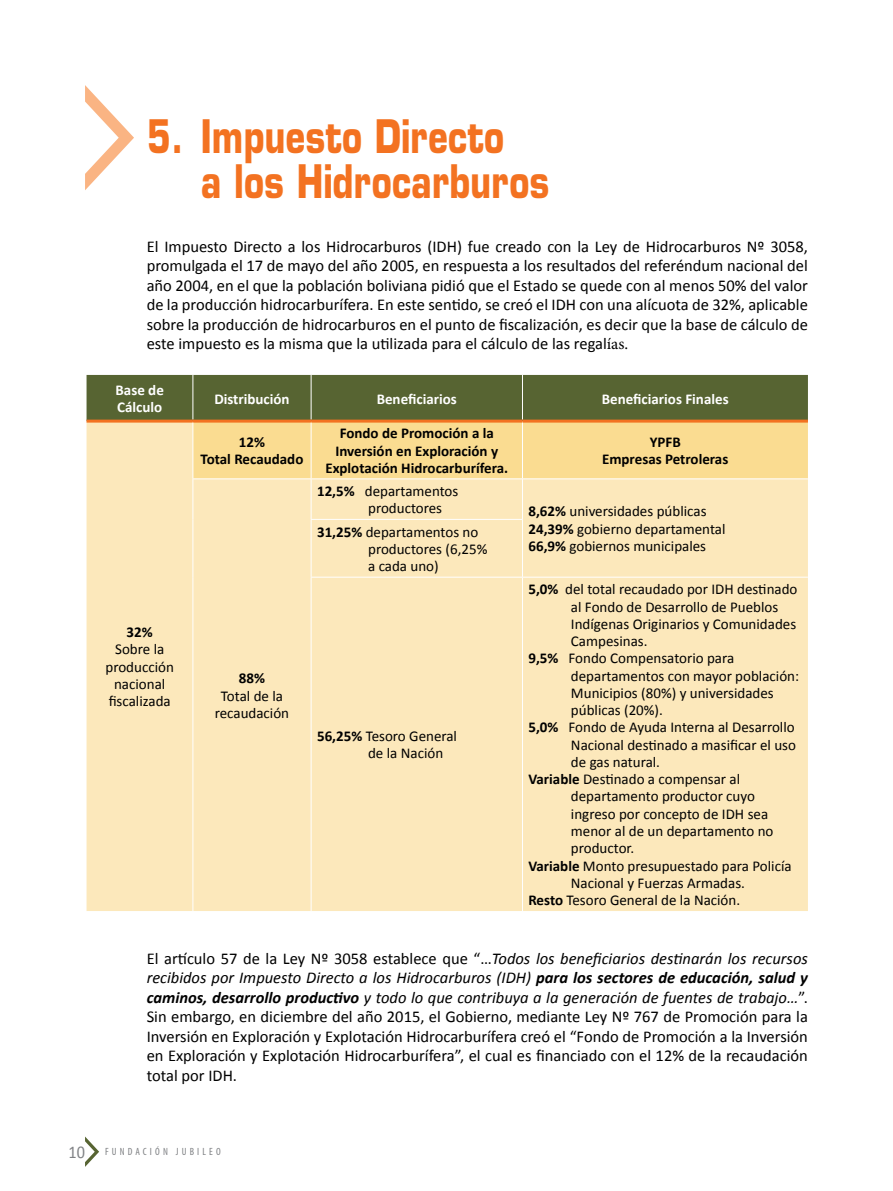
<style>
.page{position:relative;width:893px;height:1191px;background:#fff}
.page>*{position:absolute;margin:0;border:0;box-sizing:border-box;transform-origin:0 0}
.t1{font:700 45px/45px "Eurostile LT Std";letter-spacing:.01em;color:#f37221;scale:.75 1}
.t2{font:16.5px/19.5px "Calibri";color:#000;text-align:justify}
.t3{font:15px/17.2px "Calibri";color:#000}
.t4{font:700 15px/17.2px "Calibri";color:#000;text-align:center}
.t5{font:700 15px/17.2px "Calibri";color:#fff}
.t6{font:condensed 10.5px "Myriad Pro";letter-spacing:.3em;color:#808285}
.s1{font-family:"Minion Pro"}
.s2{font-weight:700}
.s3{font-style:italic}
.s4{font-weight:700;font-style:italic}
.s5{font-family:"Calibri";font-stretch:normal;font-size:18px}
</style>
<div class="page">
<svg style="left:85px;top:1136px;width:14px;height:30px"></svg>
<div style="left:87px;top:479px;width:721px;height:432px;background:#fce8bb"></div>
<svg style="left:87px;top:375px;width:721px;height:104px;background:#b2a76a"></svg>
<hr style="left:193px;top:375px;width:1px;height:44px;background:#fff">
<hr style="left:311px;top:375px;width:1px;height:44px;background:#fff">
<hr style="left:522px;top:375px;width:1px;height:44px;background:#fff">
<hr style="left:87px;top:419px;width:106px;height:3px;background:#f37221">
<hr style="left:193px;top:419px;width:118px;height:3px;background:#f37221">
<hr style="left:311px;top:419px;width:211px;height:3px;background:#f37221">
<hr style="left:522px;top:419px;width:286px;height:3px;background:#f37221">
<hr style="left:193px;top:422px;width:1px;height:56px;background:#fff">
<hr style="left:311px;top:422px;width:1px;height:56px;background:#fff">
<hr style="left:522px;top:422px;width:1px;height:56px;background:#fff">
<hr style="left:193px;top:478px;width:118px;height:1px;background:#fff">
<hr style="left:193px;top:479px;width:1px;height:40px;background:#fff">
<hr style="left:193px;top:519px;width:1px;height:58px;background:#fff">
<hr style="left:193px;top:577px;width:1px;height:334px;background:#fff">
<hr style="left:311px;top:478px;width:211px;height:1px;background:#fff">
<hr style="left:311px;top:479px;width:1px;height:40px;background:#fff">
<hr style="left:522px;top:478px;width:286px;height:1px;background:#fff">
<hr style="left:522px;top:479px;width:1px;height:40px;background:#fff">
<hr style="left:311px;top:519px;width:212px;height:1px;background:#fff">
<hr style="left:311px;top:520px;width:1px;height:57px;background:#fff">
<hr style="left:522px;top:520px;width:1px;height:57px;background:#fff">
<hr style="left:311px;top:577px;width:211px;height:1px;background:#fff">
<hr style="left:311px;top:577px;width:1px;height:334px;background:#fff">
<hr style="left:522px;top:577px;width:286px;height:1px;background:#fff">
<hr style="left:522px;top:577px;width:1px;height:334px;background:#fff">
<svg style="left:85px;top:85px;width:49px;height:105px"></svg>
<h1 class="t1" style="left:201px;top:114px;width:466px;text-indent:-54px">5. Impuesto Directo<br>a los Hidrocarburos</h1>
<p class="t2" style="left:147px;top:236px;width:663px">El Impuesto Directo a los Hidrocarburos (IDH) fue creado con la Ley de Hidrocarburos Nº 3058, promulgada el 17 de mayo del año 2005, en respuesta a los resultados del referéndum nacional del año 2004, en el que la población boliviana pidió que el Estado se quede con al menos 50% del valor de la producción hidrocarburífera. En este sentido, se creó el IDH con una alícuota de 32%, aplicable sobre la producción de hidrocarburos en el punto de fiscalización, es decir que la base de cálculo de este impuesto es la misma que la utilizada para el cálculo de las regal<span class="s1">ías.</span></p>
<p class="t5" style="left:116px;top:381px;width:50px">Base de<br>Cálculo</p>
<p class="t5" style="left:214px;top:389px;width:77px">Distribución</p>
<p class="t5" style="left:377px;top:389px;width:82px">Beneficiarios</p>
<p class="t5" style="left:602px;top:389px;width:128px">Beneficiarios Finales</p>
<p class="t4" style="left:201px;top:433px;width:104px">12%<br>Total Recaudado</p>
<p class="t4" style="left:325px;top:424px;width:184px">Fondo de Promoción a la<br>Inversión en Exploración y<br>Explotación Hidrocarburífera.</p>
<p class="t4" style="left:602px;top:433px;width:128px">YPFB<br>Empresas Petroleras</p>
<p class="t4" style="left:127px;top:623px;width:28px">32%</p>
<p class="t3" style="left:105px;top:640px;width:70px;text-align:center">Sobre la producción nacional fiscalizada</p>
<p class="t3" style="left:368px;top:482px;width:92px;text-indent:-51px"><span class="s2">12,5%</span> departamentos productores</p>
<p class="t3" style="left:368px;top:522px;width:121px;text-indent:-51px"><span class="s2">31,25%</span> departamentos no productores (6,25% a cada uno)</p>
<p class="t4" style="left:239px;top:669px;width:28px">88%</p>
<p class="t3" style="left:215px;top:686px;width:76px;text-align:center">Total de la recaudación</p>
<p class="t3" style="left:368px;top:727px;width:90px;text-indent:-51px"><span class="s2">56,25%</span> Tesoro General de la Nación</p>
<p class="t3" style="left:528px;top:502px;width:198px"><span class="s2">8,62%</span> universidades públicas<br><span class="s2">24,39%</span> gobierno departamental<br><span class="s2">66,9%</span> gobiernos municipales</p>
<p class="t3" style="left:528px;top:580px;width:271px"><span class="s2">5,0%</span> del total recaudado por IDH destinado</p>
<p class="t3" style="left:571px;top:597px;width:209px">al Fondo de Desarrollo de Pueblos</p>
<p class="t3" style="left:571px;top:614px;width:227px">Indígenas Originarios y Comunidades</p>
<p class="t3" style="left:571px;top:632px;width:78px">Campesinas.</p>
<p class="t3" style="left:528px;top:649px;width:207px"><span class="s2">9,5%</span> Fondo Compensatorio para</p>
<p class="t3" style="left:571px;top:666px;width:230px">departamentos con mayor población:</p>
<p class="t3" style="left:571px;top:683px;width:204px">Municipios (80%) y universidades</p>
<p class="t3" style="left:571px;top:701px;width:93px">públicas (20%).</p>
<p class="t3" style="left:528px;top:718px;width:268px"><span class="s2">5,0%</span> Fondo de Ayuda Interna al Desarrollo</p>
<p class="t3" style="left:571px;top:735px;width:227px">Nacional destinado a masificar el uso</p>
<p class="t3" style="left:571px;top:752px;width:91px">de gas natural.</p>
<p class="t3" style="left:528px;top:770px;width:213px"><span class="s2">Variable</span> Destinado a compensar al</p>
<p class="t3" style="left:571px;top:787px;width:186px">departamento productor cuyo</p>
<p class="t3" style="left:571px;top:804px;width:199px">ingreso por concepto de IDH sea</p>
<p class="t3" style="left:571px;top:821px;width:204px">menor al de un departamento no</p>
<p class="t3" style="left:571px;top:839px;width:65px">productor.</p>
<p class="t3" style="left:528px;top:856px;width:265px"><span class="s2">Variable</span> Monto presupuestado para Policía</p>
<p class="t3" style="left:571px;top:873px;width:176px">Nacional y Fuerzas Armadas.</p>
<p class="t3" style="left:528px;top:890px;width:213px"><span class="s2">Resto</span> Tesoro General de la Nación.</p>
<p class="t2" style="left:147px;top:947px;width:663px">El artículo 57 de la Ley Nº 3058 establece que “…<span class="s3">Todos los beneficiarios destinarán los recursos recibidos por Impuesto Directo a los Hidrocarburos (IDH)</span> <span class="s4">para los sectores de educación, salud y caminos, desarrollo productivo</span> <span class="s3">y todo lo que contribuya a la generación de fuentes de trabajo…</span>”.<br>Sin embargo, en diciembre del año 2015, el Gobierno, mediante Ley Nº 767 de Promoción para la Inversión en Exploración y Explotación Hidrocarburífera creó el “Fondo de Promoción a la Inversión en Exploración y Explotación Hidrocarburífera”, el cual es financiado con el 12% de la recaudación total por IDH.</p>
<p class="t6" style="left:69px;top:1146px;width:154px"><span class="s5">10</span> FUNDACIÓN JUBILEO</p>
</div>
